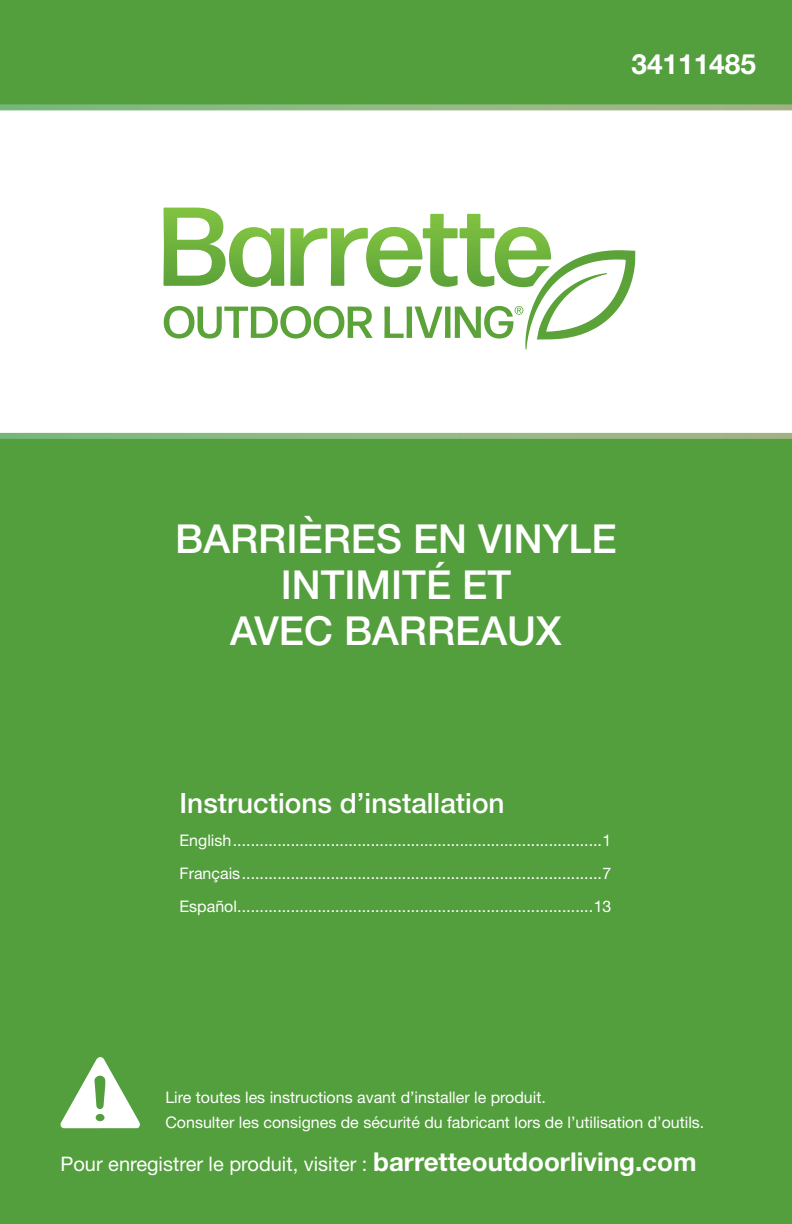
<style>
.page{position:relative;width:792px;height:1224px;background:#fff}
.page>*{position:absolute;margin:0;border:0;box-sizing:border-box;transform-origin:0 0}
.Headline{font:500 40px/46px "Helvetica Neue LT Std";color:#fff;text-align:center}
.t1{font:500 28px "Helvetica Neue LT Std";color:#fff}
.t2{font:700 28px "Helvetica Neue LT Std";color:#fff}
.t3{font:20px "Helvetica Neue LT Std";color:#fff}
.Body_Copy{font:16px "Helvetica Neue LT Std";color:#fff}
.s1{font-weight:700;font-size:26px}
</style>
<div class="page">
<div style="left:0;top:0;width:792px;height:104px;background:#539e3d"></div>
<div style="left:0;top:439px;width:792px;height:785px;background:#539e3d"></div>
<svg style="left:163px;top:208px;width:472px;height:141px"></svg>
<svg style="left:0;top:433px;width:792px;height:6px;background:#8eb780"></svg>
<svg style="left:0;top:104px;width:792px;height:6px;background:#8bb67d"></svg>
<svg style="left:60px;top:1057px;width:80px;height:71px"></svg>
<p class="t2" style="left:631px;top:47px;width:126px">34111485</p>
<p class="Headline" style="left:175px;top:515px;width:443px">BARRIÈRES EN VINYLE<br>INTIMITÉ ET<br>AVEC BARREAUX</p>
<p class="t1" style="left:180px;top:787px;width:327px">Instructions d’installation</p>
<p class="Body_Copy" style="left:180px;top:831px;width:434px">English...................................................................................1</p>
<p class="Body_Copy" style="left:180px;top:864px;width:434px">Français.................................................................................7</p>
<p class="Body_Copy" style="left:180px;top:897px;width:434px">Español................................................................................13</p>
<p class="Body_Copy" style="left:165px;top:1088px;width:382px">Lire toutes les instructions avant d’installer le produit.</p>
<p class="Body_Copy" style="left:165px;top:1113px;width:541px">Consulter les consignes de sécurité du fabricant lors de l’utilisation d’outils.</p>
<p class="t3" style="left:60px;top:1152px;width:638px">Pour enregistrer le produit, visiter : <span class="s1">barretteoutdoorliving.com</span></p>
</div>
